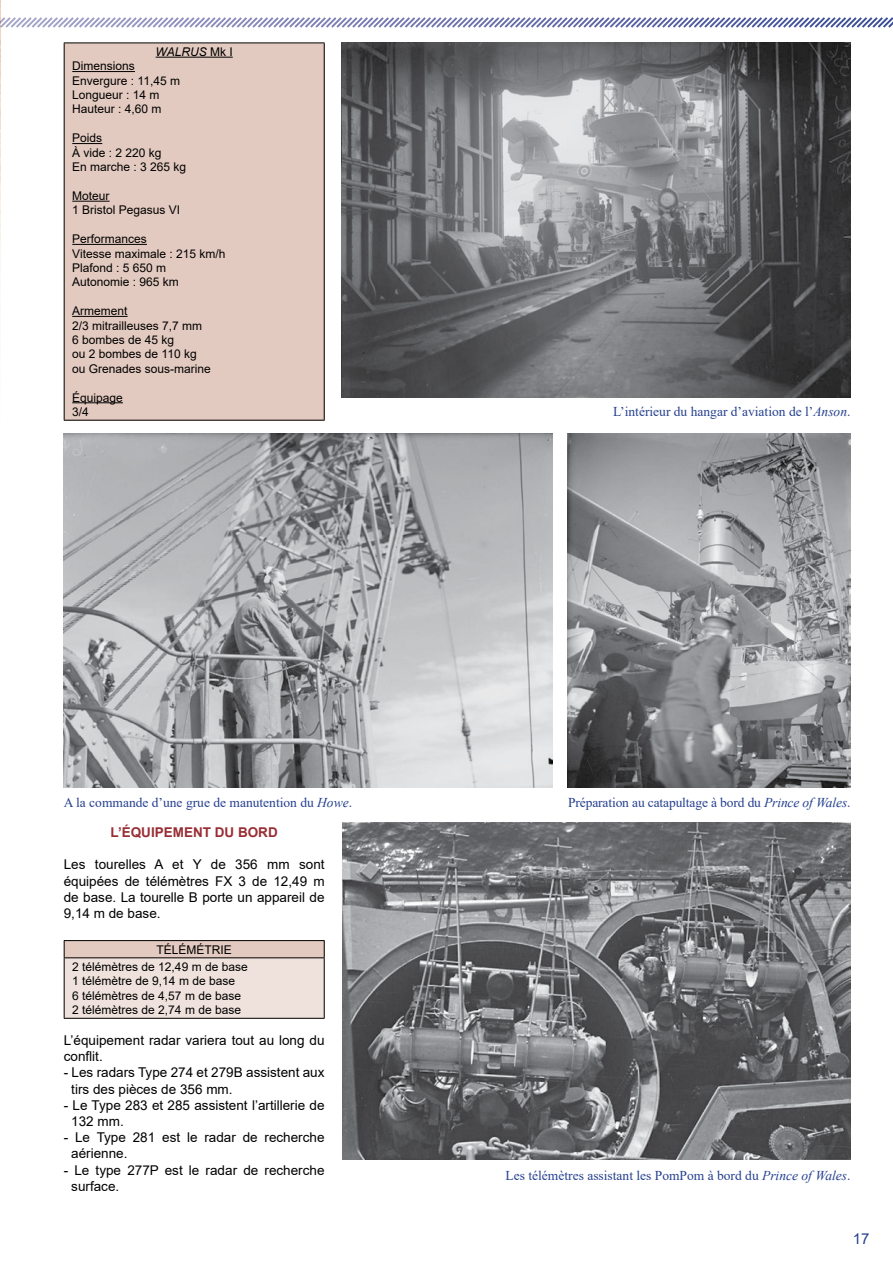
<style>
.page{position:relative;width:893px;height:1263px;background:#fff}
.page>*{position:absolute;margin:0;border:0;box-sizing:border-box;transform-origin:0 0}
.t1{font:15px "Arial";color:#25408f}
.t2{font:13.5px/16.2px "Arial";color:#000}
.t3{font:13.5px "Times New Roman";color:#25408f}
.t4{font:700 13.5px "Arial";color:#982e34}
.t5{font:12px/14.4px "Arial";color:#000}
.t6{font:italic 12px "Arial";color:#000}
.s1{font-style:normal}
.s2{font-style:italic}
</style>
<div class="page">
<svg style="left:1px;top:17px;width:892px;height:11px"></svg>
<img style="left:0;top:0;width:1px;height:331px">
<div style="left:64px;top:43px;width:260px;height:377px;background:#e3cac0"></div>
<hr style="left:64px;top:43px;width:261px;height:1px;background:#000">
<hr style="left:64px;top:43px;width:1px;height:377px;background:#000">
<hr style="left:324px;top:43px;width:1px;height:377px;background:#000">
<hr style="left:64px;top:420px;width:261px;height:1px;background:#000">
<hr style="left:156px;top:57px;width:77px;height:1px;background:#000">
<hr style="left:72px;top:71px;width:63px;height:1px;background:#000">
<hr style="left:72px;top:143px;width:30px;height:1px;background:#000">
<hr style="left:72px;top:201px;width:38px;height:1px;background:#000">
<hr style="left:72px;top:244px;width:75px;height:1px;background:#000">
<hr style="left:72px;top:316px;width:56px;height:1px;background:#000">
<hr style="left:72px;top:402px;width:51px;height:1px;background:#000">
<img style="left:341px;top:43px;width:509px;height:354px">
<img style="left:64px;top:434px;width:488px;height:353px">
<img style="left:567px;top:434px;width:283px;height:353px">
<div style="left:64px;top:940px;width:260px;height:18px;background:#e3cac0"></div>
<div style="left:64px;top:958px;width:260px;height:60px;background:#efe2dc"></div>
<hr style="left:64px;top:940px;width:261px;height:1px;background:#000">
<svg style="left:64px;top:941px;width:1px;height:16px"></svg>
<svg style="left:324px;top:941px;width:1px;height:16px"></svg>
<hr style="left:64px;top:957px;width:261px;height:1px;background:#000">
<hr style="left:64px;top:958px;width:1px;height:60px;background:#000">
<hr style="left:324px;top:958px;width:1px;height:60px;background:#000">
<hr style="left:64px;top:1018px;width:261px;height:1px;background:#000">
<img style="left:342px;top:822px;width:508px;height:337px">
<p class="t6" style="left:156px;top:44px;width:79px">WALRUS <span class="s1">Mk I</span></p>
<p class="t5" style="left:72px;top:59px;width:109px">Dimensions<br>Envergure : 11,45 m<br>Longueur : 14 m<br>Hauteur : 4,60 m</p>
<p class="t5" style="left:72px;top:131px;width:116px">Poids<br>À vide : 2 220 kg<br>En marche : 3 265 kg</p>
<p class="t5" style="left:72px;top:188px;width:110px">Moteur<br>1 Bristol Pegasus VI</p>
<p class="t5" style="left:72px;top:232px;width:155px">Performances<br>Vitesse maximale : 215 km/h<br>Plafond : 5 650 m<br>Autonomie : 965 km</p>
<p class="t5" style="left:72px;top:304px;width:140px">Armement<br>2/3 mitrailleuses 7,7 mm<br>6 bombes de 45 kg<br>ou 2 bombes de 110 kg ou Grenades sous-marine</p>
<p class="t5" style="left:72px;top:390px;width:52px">Équipage<br>3/4</p>
<p class="t3" style="left:64px;top:793px;width:290px">A la commande d’une grue de manutention du <span class="s2">Howe</span>.</p>
<p class="t4" style="left:111px;top:823px;width:169px">L’ÉQUIPEMENT DU BORD</p>
<p class="t2" style="left:64px;top:856px;width:262px;text-align:justify">Les tourelles A et Y de 356 mm sont équipées de télémètres FX 3 de 12,49 m de base. La tourelle B porte un appareil de 9,14 m de base.</p>
<p class="t5" style="left:72px;top:941px;width:177px;line-height:17.2px;text-indent:84px">TÉLÉMÉTRIE<br>2 télémètres de 12,49 m de base</p>
<p class="t5" style="left:72px;top:974px;width:170px">1 télémètre de 9,14 m de base<br>6 télémètres de 4,57 m de base<br>2 télémètres de 2,74 m de base</p>
<p class="t2" style="left:64px;top:1032px;width:262px">L’équipement radar variera tout au long du conflit.</p>
<p class="t2" style="left:71px;top:1064px;width:255px;text-indent:-8px">- Les radars Type 274 et 279B assistent aux tirs des pièces de 356 mm.</p>
<p class="t2" style="left:71px;top:1097px;width:255px;text-indent:-8px">- Le Type 283 et 285 assistent l’artillerie de<br>132 mm.</p>
<p class="t2" style="left:71px;top:1129px;width:255px;text-indent:-8px">- Le Type 281 est le radar de recherche aérienne.</p>
<p class="t2" style="left:71px;top:1162px;width:255px;text-indent:-8px">- Le type 277P est le radar de recherche surface.</p>
<p class="t3" style="left:613px;top:402px;width:239px">L’intérieur du hangar d’aviation de l’<span class="s2">Anson</span>.</p>
<p class="t3" style="left:568px;top:793px;width:284px">Préparation au catapultage à bord du <span class="s2">Prince of Wales</span>.</p>
<p class="t3" style="left:506px;top:1166px;width:346px">Les télémètres assistant les PomPom à bord du <span class="s2">Prince of Wales</span>.</p>
<p class="t1" style="left:853px;top:1228px;width:18px">17</p>
</div>
